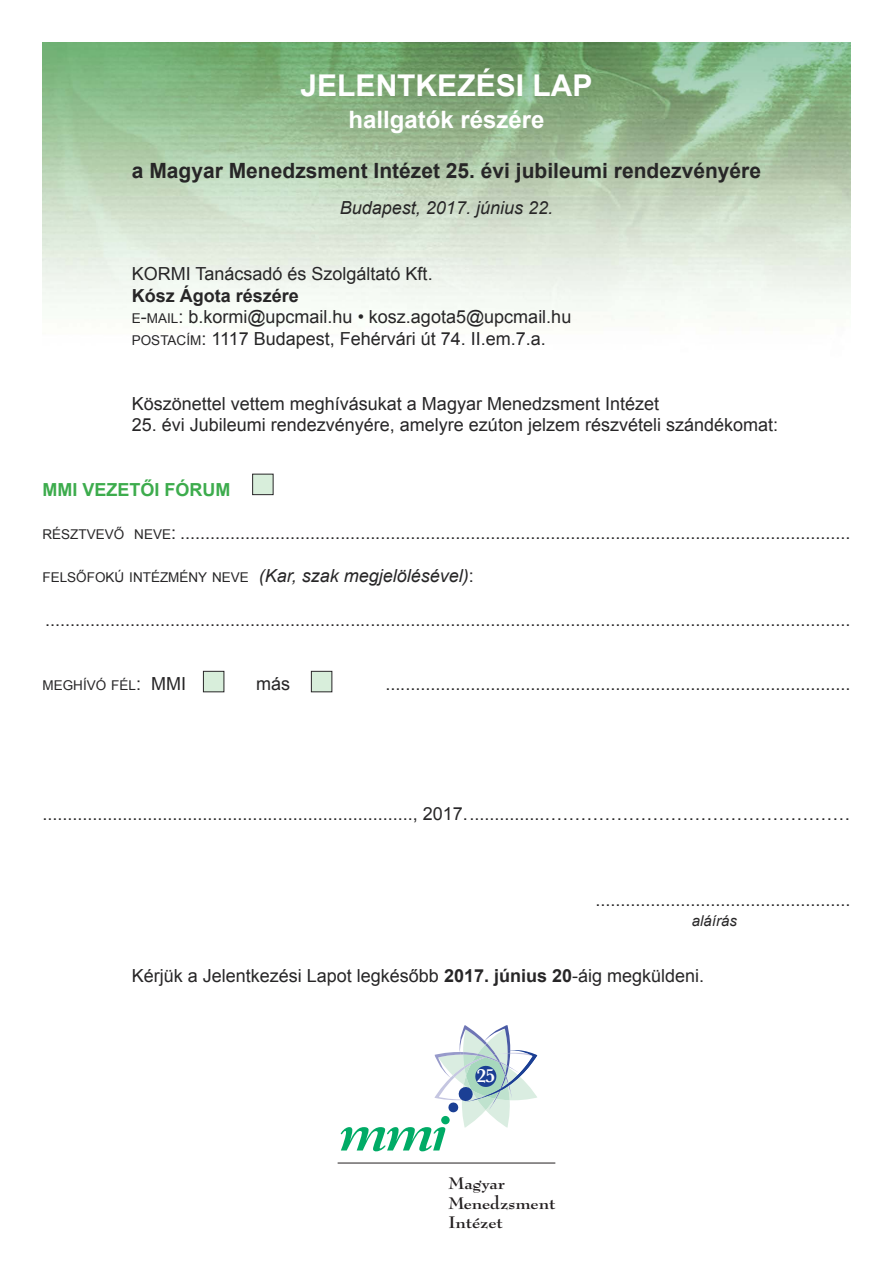
<style>
.page{position:relative;width:893px;height:1263px;background:#fff}
.page>*{position:absolute;margin:0;border:0;box-sizing:border-box;transform-origin:0 0}
.t1{font:700 30px "Arial";color:#fff}
.t2{font:700 24px "Arial";color:#fff}
.t3{font:700 21px "Arial";color:#272627}
.t4{font:600 19.8px "Baskerville";color:#fff}
.t5{font:18px/21.6px "Arial";color:#272627}
.t6{font:italic 18px "Arial";color:#272627}
.t7{font:700 18px "Arial";color:#3dac4d}
.t8{font:700 16.5px/19.8px "Bernhard Modern PFL";letter-spacing:-.005em;color:#231f20;scale:1.09 1}
.t9{font:italic 15px "Arial";color:#272627}
.t10{font:13.5px "Arial";color:#272627}
.s1{font-weight:700}
.s2{font-size:13.5px}
.s3{font-style:normal;font-size:13.5px}
.s4{font-style:normal}
.s5{font-size:18px}
</style>
<div class="page">
<img style="left:43px;top:43px;width:807px;height:277px">
<svg style="left:341px;top:1025px;width:196px;height:126px"></svg>
<div style="left:441px;top:1116px;width:9px;height:8px;background:#00ab66;border-radius:50%"></div>
<hr style="left:338px;top:1163px;width:217px;height:1px;background:#231f20">
<div style="left:253px;top:474px;width:20px;height:20px;background:#d8eedb"></div>
<div style="left:252px;top:474px;width:21px;height:21px;border:1px solid #272627"></div>
<div style="left:204px;top:672px;width:20px;height:19px;background:#d8eedb"></div>
<div style="left:203px;top:671px;width:21px;height:21px;border:1px solid #272627"></div>
<div style="left:312px;top:672px;width:19px;height:19px;background:#d8eedb"></div>
<div style="left:311px;top:671px;width:21px;height:21px;border:1px solid #272627"></div>
<h1 class="t1" style="left:301px;top:69px;width:293px">JELENTKEZÉSI LAP</h1>
<h2 class="t2" style="left:348px;top:106px;width:198px">hallgatók részére</h2>
<p class="t3" style="left:132px;top:159px;width:631px">a Magyar Menedzsment Intézet 25. évi jubileumi rendezvényére</p>
<p class="t6" style="left:340px;top:197px;width:215px">Budapest, 2017. június 22.</p>
<p class="t5" style="left:132px;top:263px;width:302px">KORMI Tanácsadó és Szolgáltató Kft.</p>
<p class="t5" style="left:132px;top:284px;width:441px"><span class="s1">Kósz Ágota részére<br></span><span class="s2">e</span>-<span class="s2">MaIl</span>: b.kormi@upcmail.hu • kosz.agota5@upcmail.hu <span class="s2">pOSTacíM</span>: 1117 Budapest, Fehérvári út 74. II.em.7.a.</p>
<p class="t5" style="left:132px;top:392px;width:529px">Köszönettel vettem meghívásukat a Magyar Menedzsment Intézet</p>
<p class="t5" style="left:132px;top:414px;width:648px">25. évi Jubileumi rendezvényére, amelyre ezúton jelzem részvételi szándékomat:</p>
<p class="t7" style="left:43px;top:480px;width:190px">MMI VEZETŐI FÓRUM</p>
<p class="t5" style="left:43px;top:522px;width:809px"><span class="s2">RéSzTvevő neve</span>: ......................................................................................................................................</p>
<p class="t6" style="left:43px;top:566px;width:433px"><span class="s3">FelSőFOKú InTézMény neve</span> (Kar, szak megjelölésével)<span class="s4">:</span></p>
<p class="t5" style="left:45px;top:608px;width:807px">.................................................................................................................................................................</p>
<p class="t10" style="left:43px;top:678px;width:145px">Meghívó Fél<span class="s5">: MMI</span></p>
<p class="t5" style="left:256px;top:673px;width:36px">más</p>
<p class="t5" style="left:385px;top:673px;width:467px">.............................................................................................</p>
<p class="t5" style="left:43px;top:803px;width:809px">.........................................................................., 2017................……………………………………………</p>
<p class="t5" style="left:595px;top:889px;width:257px">...................................................</p>
<p class="t9" style="left:692px;top:912px;width:47px">aláírás</p>
<p class="t5" style="left:132px;top:965px;width:574px">Kérjük a Jelentkezési lapot legkésőbb <span class="s1">2017. június 20</span>-áig megküldeni.</p>
<p class="t4" style="left:476px;top:1069px;width:20px">25</p>
<p class="t8" style="left:448px;top:1174px;width:100px">Magyar<br>Menedzsment<br>Intézet</p>
</div>
